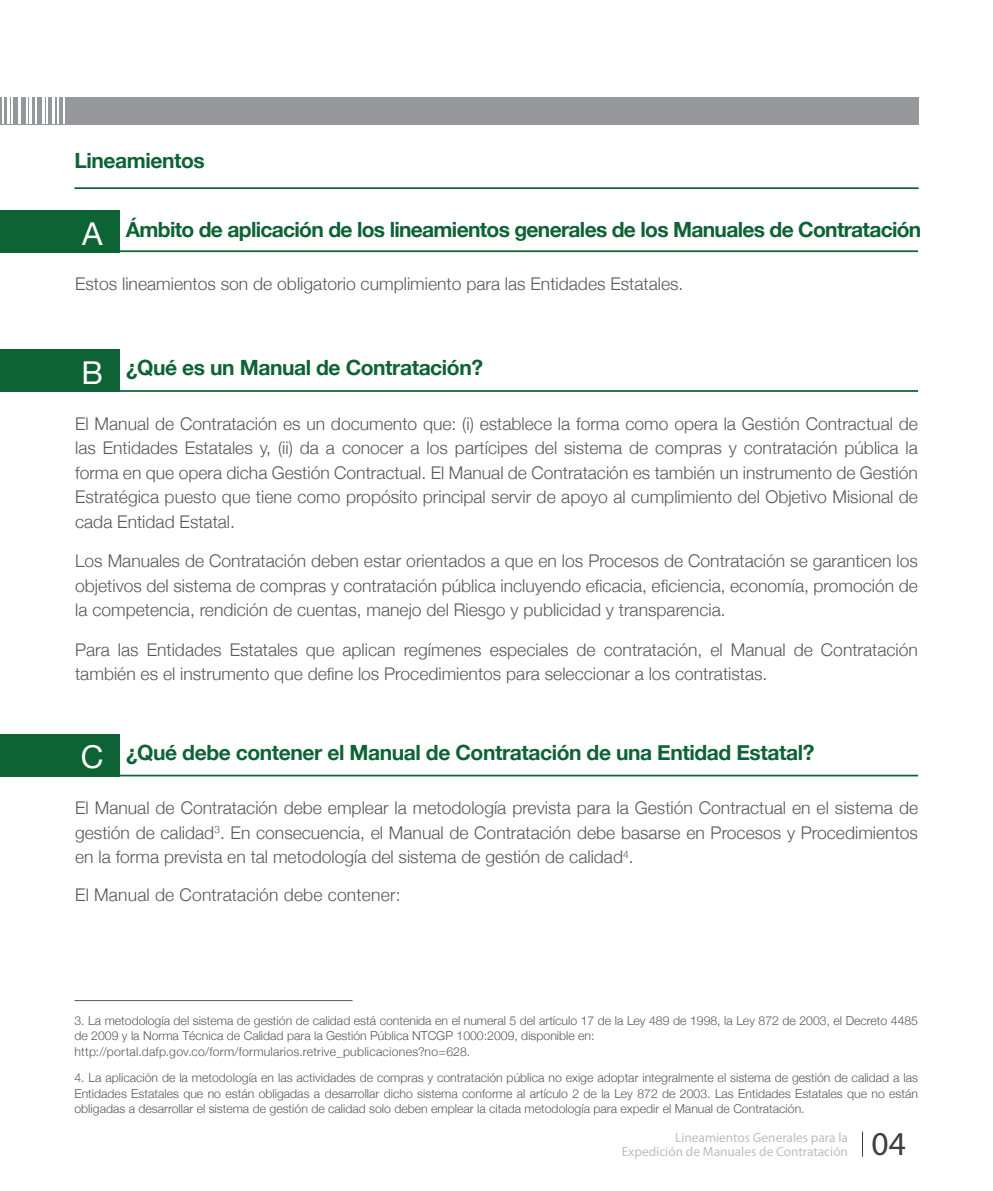
<style>
.page{position:relative;width:993px;height:1191px;background:#fff}
.page>*{position:absolute;margin:0;border:0;box-sizing:border-box;transform-origin:0 0}
.t1{font:33.43px "Myriad Pro";color:#3e3e3f}
.t2{font:31.5px "Helvetica Neue";color:#fff}
.t3{font:700 21px "Helvetica Neue";letter-spacing:-.02em;color:#0e6334}
.t4{font:300 17.5px/24.5px "Helvetica Neue";color:#57585a;text-align:justify}
.t5{font:13.3px/14.7px "Myriad Pro";color:#bcbdc0;text-align:right}
.t6{font:300 12.25px/15.8px "Helvetica Neue";color:#57585a}
.s1{font-weight:400;font-size:31.5px;color:#fff}
</style>
<div class="page">
<div style="left:0;top:97px;width:918px;height:27px;background:#95979a"></div>
<hr style="left:57px;top:84px;width:1px;height:40px;background:#fff">
<hr style="left:63px;top:84px;width:1px;height:40px;background:#fff">
<hr style="left:52px;top:84px;width:3px;height:40px;background:#fff">
<hr style="left:26px;top:84px;width:2px;height:40px;background:#fff">
<hr style="left:35px;top:84px;width:2px;height:40px;background:#fff">
<hr style="left:46px;top:84px;width:2px;height:40px;background:#fff">
<hr style="left:30px;top:84px;width:2px;height:40px;background:#fff">
<hr style="left:42px;top:84px;width:2px;height:40px;background:#fff">
<hr style="left:2px;top:84px;width:2px;height:40px;background:#fff">
<hr style="left:11px;top:84px;width:2px;height:40px;background:#fff">
<hr style="left:7px;top:84px;width:3px;height:40px;background:#fff">
<hr style="left:18px;top:84px;width:3px;height:40px;background:#fff">
<hr style="left:74px;top:187px;width:844px;height:2px;background:#0e6334">
<hr style="left:74px;top:1000px;width:278px;height:1px;background:#57585a">
<div style="left:0;top:210px;width:119px;height:42px;background:#0e6334"></div>
<hr style="left:75px;top:250px;width:842px;height:2px;background:#0e6334">
<div style="left:0;top:350px;width:119px;height:42px;background:#0e6334"></div>
<div style="left:0;top:734px;width:119px;height:42px;background:#0e6334"></div>
<hr style="left:92px;top:390px;width:825px;height:2px;background:#0e6334">
<hr style="left:92px;top:774px;width:825px;height:2px;background:#0e6334">
<p class="t3" style="left:74px;top:141px;width:132px">Lineamientos</p>
<p class="t3" style="left:82px;top:210px;width:840px"><span class="s1">A</span> Ámbito de aplicación de los lineamientos generales de los Manuales de Contratación</p>
<p class="t4" style="left:75px;top:270px;width:609px">Estos lineamientos son de obligatorio cumplimiento para las Entidades Estatales.</p>
<h2 class="t2" style="left:81px;top:345px;width:23px">B</h2>
<p class="t3" style="left:126px;top:349px;width:358px">¿Qué es un Manual de Contratación?</p>
<p class="t4" style="left:75px;top:410px;width:844px">El Manual de Contratación es un documento que: (i) establece la forma como opera la Gestión Contractual de las Entidades Estatales y, (ii) da a conocer a los partícipes del sistema de compras y contratación pública la forma en que opera dicha Gestión Contractual. El Manual de Contratación es también un instrumento de Gestión Estratégica puesto que tiene como propósito principal servir de apoyo al cumplimiento del Objetivo Misional de cada Entidad Estatal.</p>
<p class="t4" style="left:75px;top:548px;width:844px">Los Manuales de Contratación deben estar orientados a que en los Procesos de Contratación se garanticen los objetivos del sistema de compras y contratación pública incluyendo eficacia, eficiencia, economía, promoción de la competencia, rendición de cuentas, manejo del Riesgo y publicidad y transparencia.</p>
<p class="t4" style="left:75px;top:636px;width:844px">Para las Entidades Estatales que aplican regímenes especiales de contratación, el Manual de Contratación también es el instrumento que define los Procedimientos para seleccionar a los contratistas.</p>
<h2 class="t2" style="left:81px;top:730px;width:24px">C</h2>
<p class="t3" style="left:126px;top:733px;width:689px">¿Qué debe contener el Manual de Contratación de una Entidad Estatal?</p>
<p class="t4" style="left:75px;top:795px;width:844px">El Manual de Contratación debe emplear la metodología prevista para la Gestión Contractual en el sistema de gestión de calidad<sup>3</sup>. En consecuencia, el Manual de Contratación debe basarse en Procesos y Procedimientos en la forma prevista en tal metodología del sistema de gestión de calidad<sup>4</sup>.</p>
<p class="t4" style="left:75px;top:881px;width:327px">El Manual de Contratación debe contener:</p>
<p class="t6" style="left:74px;top:1011px;width:844px">3. La metodología del sistema de gestión de calidad está contenida en el numeral 5 del artículo 17 de la Ley 489 de 1998, la Ley 872 de 2003, el Decreto 4485 de 2009 y la Norma Técnica de Calidad para la Gestión Pública NTCGP 1000:2009, disponible en: http://portal.dafp.gov.co/form/formularios.retrive_publicaciones?no=628.</p>
<p class="t6" style="left:74px;top:1068px;width:844px;text-align:justify">4. La aplicación de la metodología en las actividades de compras y contratación pública no exige adoptar integralmente el sistema de gestión de calidad a las Entidades Estatales que no están obligadas a desarrollar dicho sistema conforme al artículo 2 de la Ley 872 de 2003. Las Entidades Estatales que no están obligadas a desarrollar el sistema de gestión de calidad solo deben emplear la citada metodología para expedir el Manual de Contratación.</p>
<p class="t5" style="left:621px;top:1130px;width:228px">Lineamientos Generales para la<br>Expedición de Manuales de Contratación</p>
<h1 class="t1" style="left:871px;top:1125px;width:36px">04</h1>
</div>
